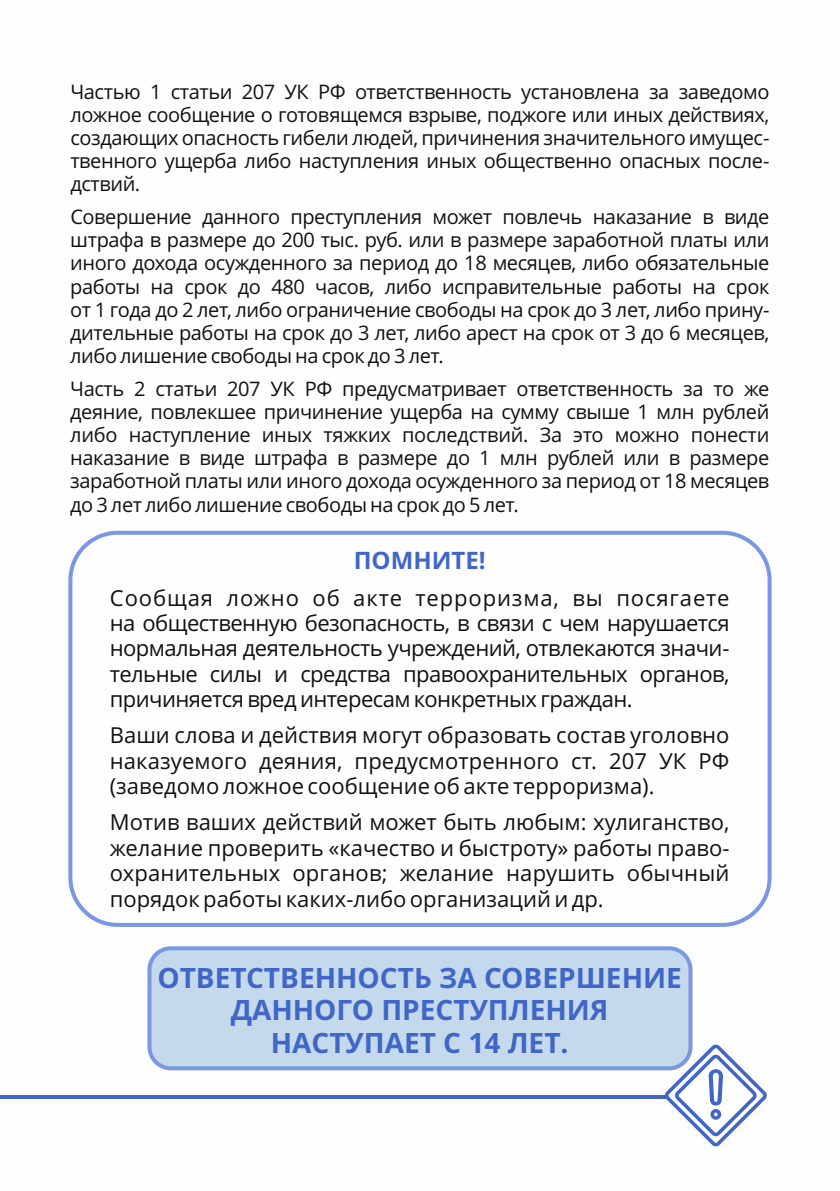
<style>
.page{position:relative;width:840px;height:1191px;background:#fff}
.page>*{position:absolute;margin:0;border:0;box-sizing:border-box;transform-origin:0 0}
.t1{font:700 28px/32.4px "Open Sans";color:#4066c7;text-align:center}
.t2{font:700 24px "Open Sans";color:#4066c7}
.t3{font:22px/25.4px "Open Sans";color:#111;text-align:justify}
.t4{font:20px/23.2px "Open Sans";letter-spacing:-.02em;color:#111;text-align:justify}
</style>
<div class="page">
<div style="left:147px;top:946px;width:545px;height:124px;background:#c4d9ec;border:4px solid #7997e3;border-radius:21px"></div>
<svg style="left:664px;top:1044px;width:102px;height:102px"></svg>
<hr style="left:0;top:1095px;width:666px;height:3px;background:#4066c7">
<div style="left:68px;top:531px;width:703px;height:396px;border:4px solid #7997e3;border-radius:47px"></div>
<p class="t4" style="left:70px;top:82px;width:700px">Частью 1 статьи 207 УК РФ ответственность установлена за заведомо ложное сообщение о готовящемся взрыве, поджоге или иных действиях, создающих опасность гибели людей, причинения значительного имущес&shy;твенного ущерба либо наступления иных общественно опасных после&shy;дствий.</p>
<p class="t4" style="left:70px;top:207px;width:700px">Совершение данного преступления может повлечь наказание в виде штрафа в размере до 200 тыс. руб. или в размере заработной платы или иного дохода осужденного за период до 18 месяцев, либо обязательные работы на срок до 480 часов, либо исправительные работы на срок от 1 года до 2 лет, либо ограничение свободы на срок до 3 лет, либо прину&shy;дительные работы на срок до 3 лет, либо арест на срок от 3 до 6 месяцев, либо лишение свободы на срок до 3 лет.</p>
<p class="t4" style="left:70px;top:379px;width:700px">Часть 2 статьи 207 УК РФ предусматривает ответственность за то же деяние, повлекшее причинение ущерба на сумму свыше 1 млн рублей либо наступление иных тяжких последствий. За это можно понести наказание в виде штрафа в размере до 1 млн рублей или в размере заработной платы или иного дохода осужденного за период от 18 месяцев до 3 лет либо лишение свободы на срок до 5 лет.</p>
<p class="t2" style="left:353px;top:550px;width:133px">ПОМНИТЕ!</p>
<p class="t3" style="left:110px;top:587px;width:621px">Сообщая ложно об акте терроризма, вы посягаете на общественную безопасность, в связи с чем нарушается нормальная деятельность учреждений, отвлекаются значи&shy;тельные силы и средства правоохранительных органов, причиняется вред интересам конкретных граждан.</p>
<p class="t3" style="left:110px;top:725px;width:621px">Ваши слова и действия могут образовать состав уголовно наказуемого деяния, предусмотренного ст. 207 УК РФ (заведомо ложное сообщение об акте терроризма).</p>
<p class="t3" style="left:110px;top:812px;width:621px">Мотив ваших действий может быть любым: хулиганство, желание проверить «качество и быстроту» работы право&shy;охранительных органов; желание нарушить обычный порядок работы каких-либо организаций и др.</p>
<h1 class="t1" style="left:157px;top:964px;width:525px">ОТВЕТСТВЕННОСТЬ ЗА СОВЕРШЕНИЕ<br>ДАННОГО ПРЕСТУПЛЕНИЯ<br>НАСТУПАЕТ С 14 ЛЕТ.</h1>
</div>
